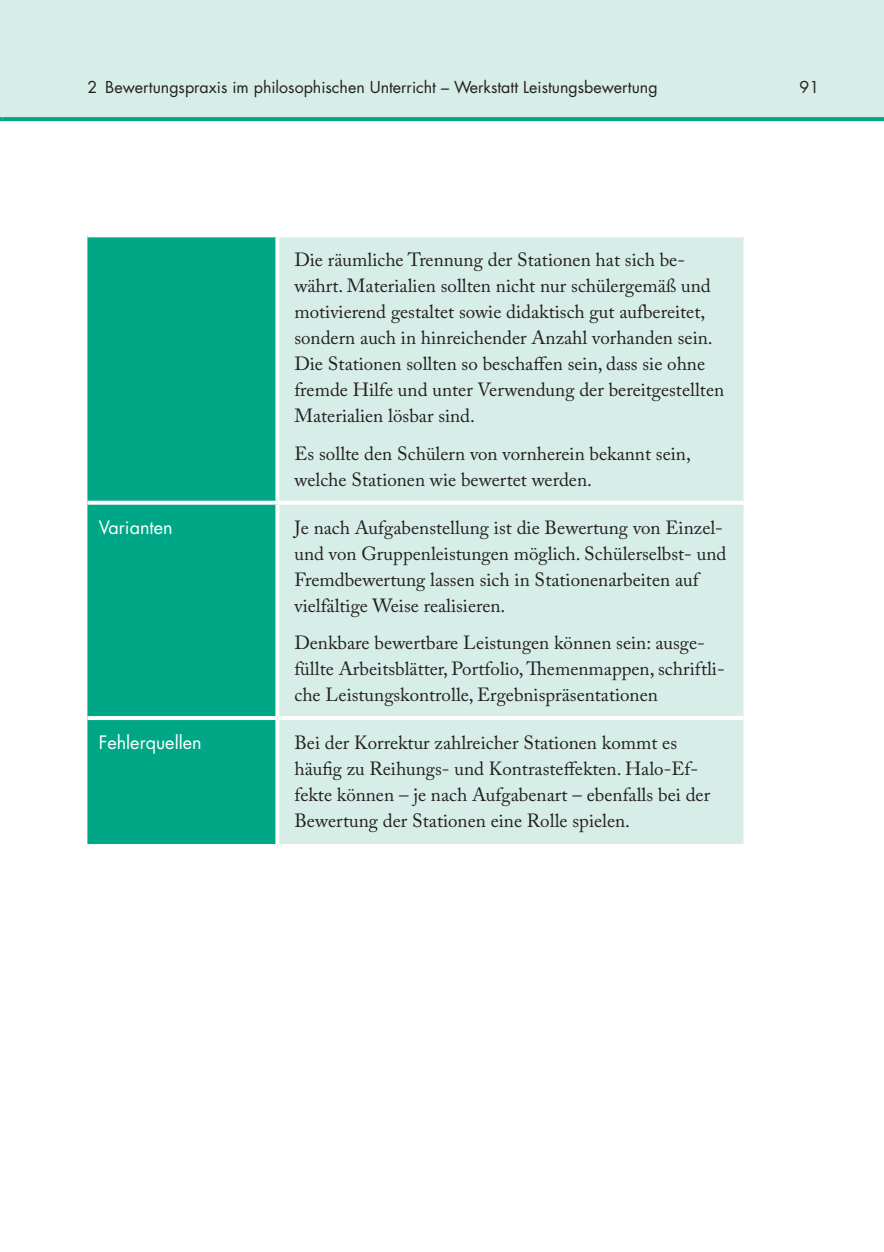
<style>
.page{position:relative;width:884px;height:1252px;background:#fff}
.page>*{position:absolute;margin:0;border:0;box-sizing:border-box;transform-origin:0 0}
.t1{font:19px/26px "Adobe Caslon Pro";color:#231f20}
.t2{font:18px "Futura";color:#fff}
.t3{font:16px "Futura";color:#231f20}
</style>
<div class="page">
<div style="left:2px;top:0;width:881px;height:121px;background:#d7ede8"></div>
<hr style="left:0;top:0;width:2px;height:121px;background:#d7ede8">
<svg style="left:2px;top:117px;width:881px;height:4px;fill:#00a786"></svg>
<div style="left:87px;top:237px;width:188px;height:607px;background:#00a786"></div>
<div style="left:279px;top:237px;width:464px;height:607px;background:#d7ede8"></div>
<svg style="left:275px;top:237px;width:3px;height:264px"></svg>
<svg style="left:87px;top:501px;width:190px;height:4px"></svg>
<hr style="left:277px;top:501px;width:466px;height:4px;background:#fff">
<svg style="left:275px;top:505px;width:1px;height:211px"></svg>
<hr style="left:87px;top:716px;width:190px;height:4px;background:#fff">
<hr style="left:277px;top:716px;width:466px;height:4px;background:#fff">
<svg style="left:275px;top:720px;width:2px;height:124px"></svg>
<p class="t3" style="left:87px;top:76px;width:571px">2 Bewertungspraxis im philosophischen Unterricht – Werkstatt Leistungsbewertung</p>
<p class="t3" style="left:799px;top:76px;width:21px">91</p>
<p class="t1" style="left:294px;top:247px;width:431px">Die räumliche Trennung der Stationen hat sich be&shy;währt. Materialien sollten nicht nur schülergemäß und motivierend gestaltet sowie didaktisch gut aufbereitet, sondern auch in hinreichender Anzahl vorhanden sein.<br>Die Stationen sollten so beschaffen sein, dass sie ohne fremde Hilfe und unter Verwendung der bereitgestellten Materialien lösbar sind.</p>
<p class="t1" style="left:294px;top:440px;width:398px">Es sollte den Schülern von vornherein bekannt sein, welche Stationen wie bewertet werden.</p>
<p class="t2" style="left:99px;top:515px;width:75px">Varianten</p>
<p class="t1" style="left:294px;top:514px;width:433px">Je nach Aufgabenstellung ist die Bewertung von Einzel&shy;und von Gruppenleistungen möglich. Schülerselbst- und Fremdbewertung lassen sich in Stationenarbeiten auf vielfältige Weise realisieren.</p>
<p class="t1" style="left:294px;top:629px;width:432px">Denkbare bewertbare Leistungen können sein: ausge&shy;füllte Arbeitsblätter, Portfolio, Themenmappen, schriftli&shy;che Leistungskontrolle, Ergebnispräsentationen</p>
<p class="t2" style="left:99px;top:730px;width:104px">Fehlerquellen</p>
<p class="t1" style="left:294px;top:729px;width:417px">Bei der Korrektur zahlreicher Stationen kommt es häufig zu Reihungs- und Kontrasteffekten. Halo-Ef&shy;fekte können – je nach Aufgabenart – ebenfalls bei der Bewertung der Stationen eine Rolle spielen.</p>
</div>
